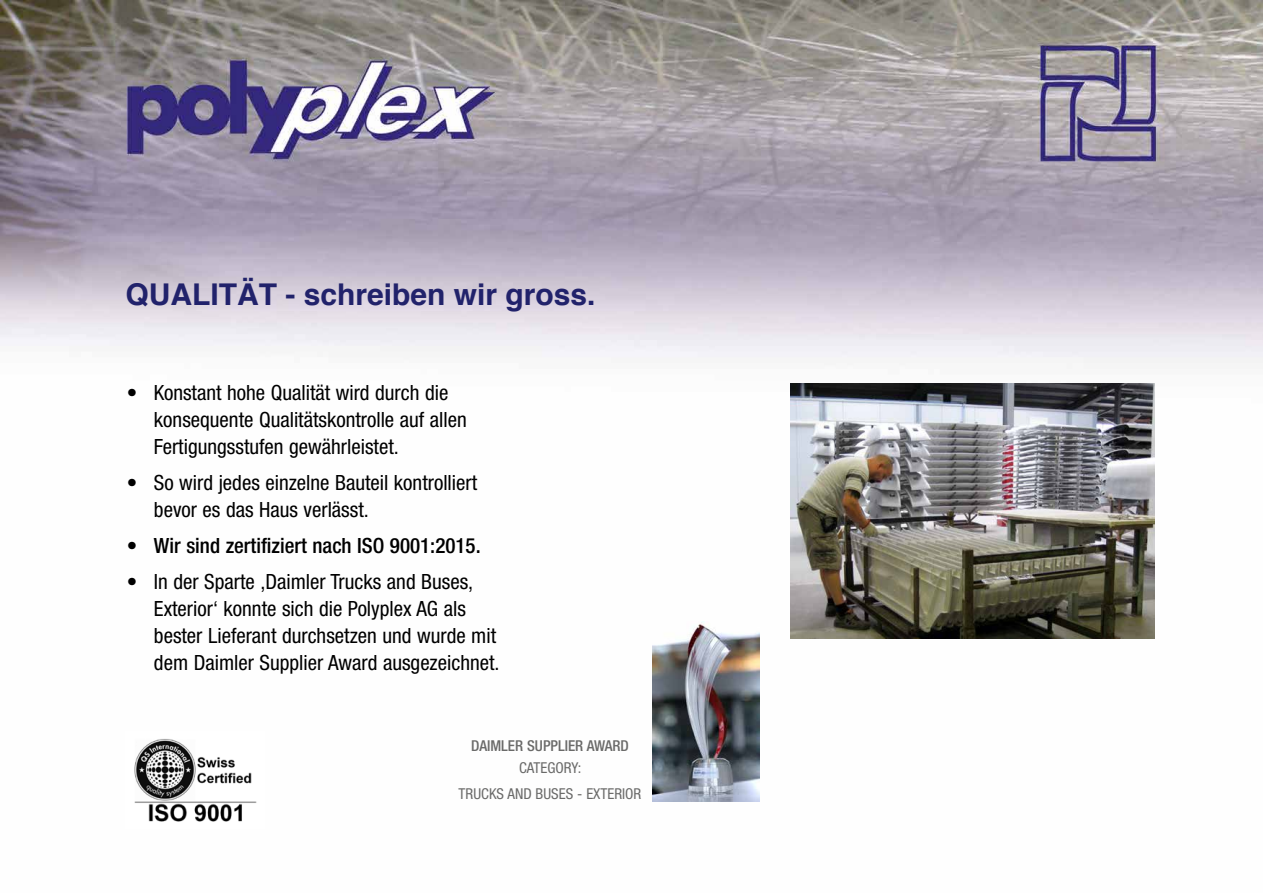
<style>
.page{position:relative;width:1263px;height:893px;background:#fff}
.page>*{position:absolute;margin:0;border:0;box-sizing:border-box;transform-origin:0 0}
.t1{font:700 30px "Helvetica";color:#21226b}
.t2{font:condensed 21px/27px "Helvetica Neue";color:#000}
.t3{font:500 condensed 21px "Helvetica Neue";color:#000}
.t4{font:condensed 15px/25.8px "Helvetica Neue";color:#6a6a69;text-align:center}
.t5{font:500 condensed 15px "Helvetica Neue";color:#6a6a69}
</style>
<div class="page">
<img style="left:0;top:0;width:1263px;height:802px">
<img style="left:790px;top:384px;width:364px;height:254px">
<img style="left:652px;top:622px;width:107px;height:179px">
<img style="left:125px;top:731px;width:140px;height:91px">
<h1 class="t1" style="left:125px;top:270px;width:472px">QUALITÄT - schreiben wir gross.</h1>
<p class="t2" style="left:154px;top:379px;width:314px;text-indent:-27px">• Konstant hohe Qualität wird durch die konsequente Qualitätskontrolle auf allen<br>Fertigungsstufen gewährleistet.</p>
<p class="t2" style="left:154px;top:469px;width:325px;text-indent:-27px">• So wird jedes einzelne Bauteil kontrolliert bevor es das Haus verlässt.</p>
<p class="t3" style="left:127px;top:533px;width:355px">• Wir sind zertifiziert nach ISO 9001:2015.</p>
<p class="t2" style="left:154px;top:568px;width:347px;text-indent:-27px">• In der Sparte ‚Daimler Trucks and Buses, Exterior‘ konnte sich die Polyplex AG als bester Lieferant durchsetzen und wurde mit dem Daimler Supplier Award ausgezeichnet.</p>
<p class="t5" style="left:471px;top:736px;width:159px">DAIMLER SUPPLIER AWARD</p>
<p class="t4" style="left:458px;top:754px;width:184px">CATEGORY:<br>TRUCKS AND BUSES - EXTERIOR</p>
</div>
